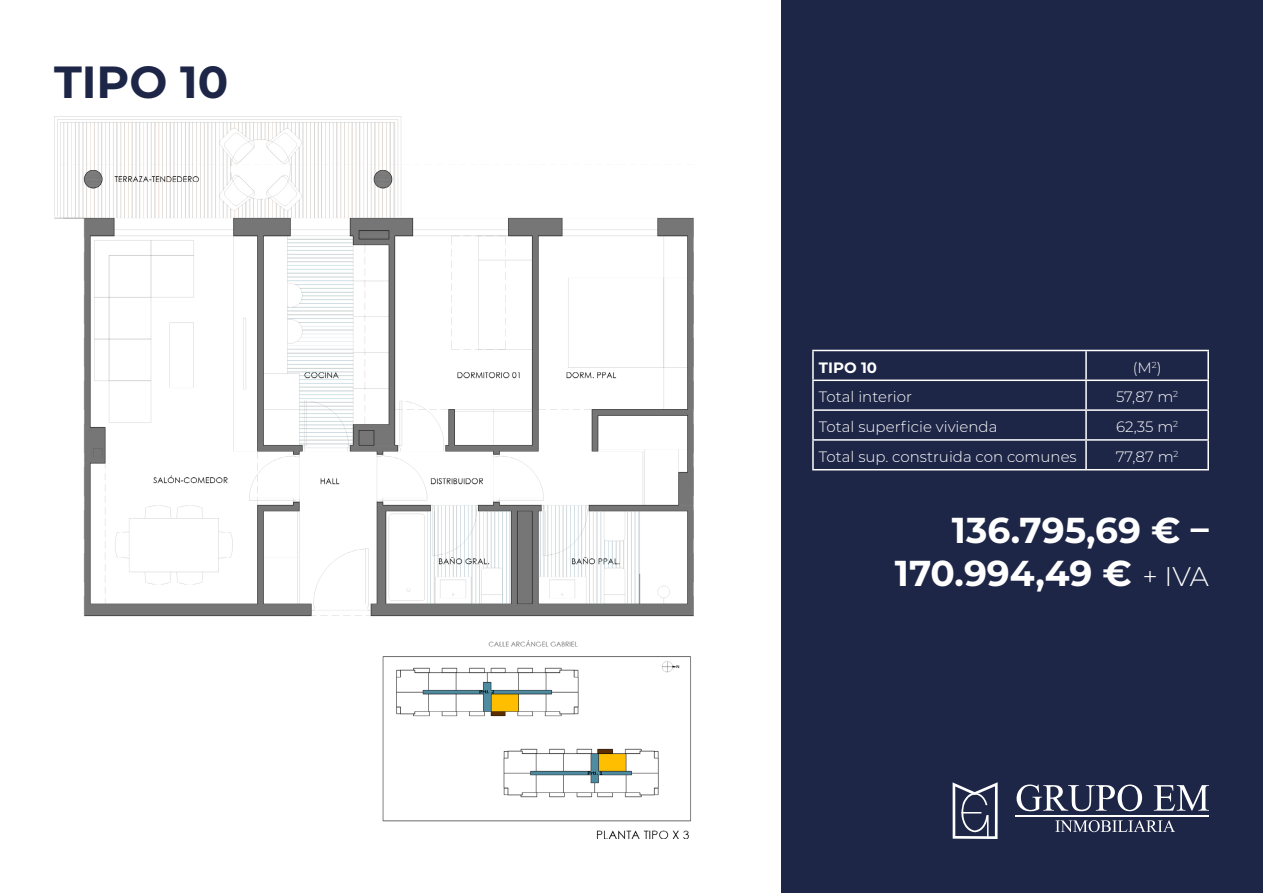
<style>
.page{position:relative;width:1263px;height:893px;background:#fff}
.page>*{position:absolute;margin:0;border:0;box-sizing:border-box;transform-origin:0 0}
.t1{font:700 45px "Montserrat";color:#1e2647}
.t2{font:700 36px/43.2px "Montserrat";color:#fff;text-align:right}
.t3{font:300 15px "Montserrat";color:#fff}
.t4{font:700 15px "Montserrat";color:#fff}
.s1{font-weight:300;font-size:27px}
</style>
<div class="page">
<img style="left:54px;top:117px;width:639px;height:721px">
<div style="left:782px;top:0;width:481px;height:893px;background:#1e2647"></div>
<svg style="left:814px;top:351px;width:393px;height:29px"></svg>
<hr style="left:812px;top:350px;width:274px;height:1px;background:#fff">
<hr style="left:812px;top:351px;width:2px;height:29px;background:#fff">
<hr style="left:1086px;top:350px;width:123px;height:1px;background:#fff">
<hr style="left:1085px;top:351px;width:2px;height:29px;background:#fff">
<hr style="left:1207px;top:351px;width:2px;height:29px;background:#fff">
<hr style="left:812px;top:380px;width:274px;height:1px;background:#fff">
<hr style="left:812px;top:381px;width:2px;height:28px;background:#fff">
<hr style="left:1086px;top:380px;width:123px;height:1px;background:#fff">
<hr style="left:1085px;top:381px;width:2px;height:28px;background:#fff">
<hr style="left:1207px;top:381px;width:2px;height:28px;background:#fff">
<hr style="left:812px;top:409px;width:274px;height:2px;background:#fff">
<hr style="left:812px;top:411px;width:2px;height:28px;background:#fff">
<hr style="left:1086px;top:409px;width:123px;height:2px;background:#fff">
<hr style="left:1085px;top:411px;width:2px;height:28px;background:#fff">
<hr style="left:1207px;top:411px;width:2px;height:28px;background:#fff">
<hr style="left:812px;top:439px;width:274px;height:2px;background:#fff">
<hr style="left:812px;top:441px;width:2px;height:28px;background:#fff">
<hr style="left:1086px;top:439px;width:123px;height:2px;background:#fff">
<hr style="left:1085px;top:441px;width:2px;height:28px;background:#fff">
<hr style="left:1207px;top:441px;width:2px;height:28px;background:#fff">
<hr style="left:812px;top:469px;width:274px;height:1px;background:#fff">
<hr style="left:1086px;top:469px;width:123px;height:1px;background:#fff">
<svg style="left:1016px;top:784px;width:126px;height:27px"></svg>
<svg style="left:1154px;top:785px;width:55px;height:26px"></svg>
<svg style="left:1055px;top:820px;width:120px;height:12px"></svg>
<hr style="left:1016px;top:815px;width:193px;height:1px;background:#fff">
<svg style="left:952px;top:782px;width:46px;height:57px"></svg>
<h1 class="t1" style="left:54px;top:49px;width:176px">TIPO 10</h1>
<p class="t4" style="left:819px;top:356px;width:60px">TIPO 10</p>
<p class="t3" style="left:1133px;top:357px;width:30px">(M<sup>2</sup>)</p>
<p class="t3" style="left:819px;top:387px;width:94px">Total interior</p>
<p class="t3" style="left:1116px;top:387px;width:64px">57,87 m<sup>2</sup></p>
<p class="t3" style="left:819px;top:417px;width:180px">Total superficie vivienda</p>
<p class="t3" style="left:1116px;top:417px;width:64px">62,35 m<sup>2</sup></p>
<p class="t3" style="left:819px;top:447px;width:259px">Total sup. construida con comunes</p>
<p class="t3" style="left:1116px;top:447px;width:64px">77,87 m<sup>2</sup></p>
<h2 class="t2" style="left:895px;top:507px;width:316px">136.795,69 € –<br>170.994,49 € <span class="s1">+ IVA</span></h2>
</div>
